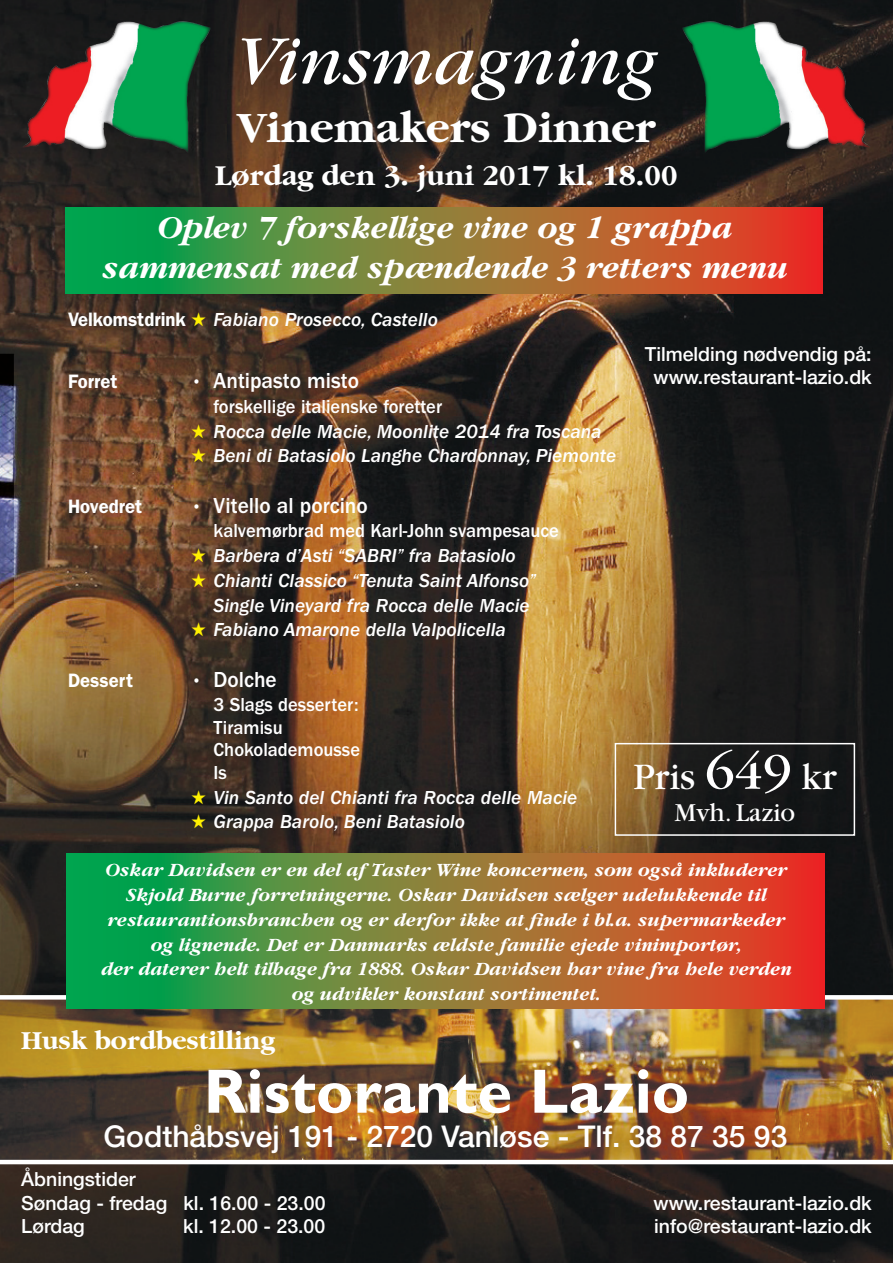
<style>
.page{position:relative;width:893px;height:1263px;background:#fff}
.page>*{position:absolute;margin:0;border:0;box-sizing:border-box;transform-origin:0 0}
.t1{font:italic 72px "Garamond";color:#fff}
.t2{font:700 63px "Gill Sans";color:#fff}
.t3{font:700 45px "Garamond";color:#fff}
.t4{font:39px "Garamond";color:#fff}
.t5{font:italic 700 33.3px "Garamond";color:#fff}
.t6{font:500 30px "Helvetica Neue";color:#fff}
.t7{font:700 30px "Garamond";color:#fff}
.t8{font:700 27px "Garamond";color:#fff}
.t9{font:27px "Garamond";color:#fff}
.overskrift_mellem{font:500 22.5px "Franklin Gothic";color:#fff;scale:.95 1}
.t10{font:italic 700 19.5px "Garamond";color:#fff}
.nr__1{font:italic 500 19.5px "Franklin Gothic";color:#fff}
.t11{font:500 19.5px "Helvetica Neue";color:#fff}
.overskrift_mellem-2{font:500 19.5px "Franklin Gothic";color:#fff;scale:.95 1}
.overskrift_mellem-3{font:italic 500 19.5px "Franklin Gothic";color:#fff}
.nr__1-2{font:500 19.5px "Franklin Gothic";color:#fff;scale:.95 1}
.overskrift_mellem-4{font:600 19.5px "Franklin Gothic";color:#fff;scale:.95 1}
.s1{font-weight:600;font-style:normal}
.s2{color:#fff101}
.s3{font-size:19.5px}
.s4{font-size:54px}
</style>
<div class="page">
<img style="left:0;top:0;width:893px;height:1263px">
<img style="left:0;top:999px;width:893px;height:161px">
<svg style="left:0;top:995px;width:893px;height:4px"></svg>
<hr style="left:0;top:1160px;width:893px;height:4px;background:#fff">
<svg style="left:65px;top:208px;width:758px;height:86px"></svg>
<svg style="left:67px;top:853px;width:757px;height:156px"></svg>
<img style="left:21px;top:20px;width:190px;height:133px">
<img style="left:682px;top:20px;width:190px;height:133px">
<div style="left:615px;top:743px;width:240px;height:93px;border:2px solid #fff"></div>
<p class="t1" style="left:235px;top:24px;width:424px">Vinsmagning</p>
<p class="t3" style="left:237px;top:104px;width:420px">Vinemakers Dinner</p>
<p class="t7" style="left:215px;top:160px;width:464px">Lørdag den 3. juni 2017 kl. 18.00</p>
<p class="t5" style="left:156px;top:210px;width:577px">Oplev 7 forskellige vine og 1 grappa</p>
<p class="t5" style="left:101px;top:249px;width:688px">sammensat med spændende 3 retters menu</p>
<p class="overskrift_mellem-3" style="left:68px;top:308px;width:371px"><span class="s1">Velkomstdrink</span> <span class="s2">★</span> Fabiano Prosecco, Castello</p>
<p class="overskrift_mellem-4" style="left:68px;top:370px;width:54px">Forret</p>
<p class="overskrift_mellem" style="left:191px;top:368px;width:178px"><span class="s3">•</span> Antipasto misto</p>
<p class="overskrift_mellem-2" style="left:214px;top:395px;width:242px">forskellige italienske foretter</p>
<p class="nr__1" style="left:191px;top:420px;width:412px"><span class="s2">★</span> Rocca delle Macie, Moonlite 2014 fra Toscana</p>
<p class="nr__1" style="left:191px;top:445px;width:427px"><span class="s2">★</span> Beni di Batasiolo Langhe Chardonnay, Piemonte</p>
<p class="overskrift_mellem-4" style="left:68px;top:494px;width:80px">Hovedret</p>
<p class="overskrift_mellem" style="left:191px;top:493px;width:188px"><span class="s3">•</span> Vitello al porcino</p>
<p class="overskrift_mellem-2" style="left:214px;top:520px;width:365px">kalvemørbrad med Karl-John svampesauce</p>
<p class="nr__1" style="left:191px;top:545px;width:326px"><span class="s2">★</span> Barbera d’Asti “SABRI” fra Batasiolo</p>
<p class="nr__1" style="left:191px;top:569px;width:347px"><span class="s2">★</span> Chianti Classico “Tenuta Saint Alfonso”</p>
<p class="nr__1" style="left:214px;top:594px;width:318px">Single Vineyard fra Rocca delle Macie</p>
<p class="nr__1" style="left:191px;top:619px;width:316px"><span class="s2">★</span> Fabiano Amarone della Valpolicella</p>
<p class="overskrift_mellem-4" style="left:68px;top:668px;width:70px">Dessert</p>
<p class="overskrift_mellem" style="left:191px;top:667px;width:92px"><span class="s3">•</span> Dolche</p>
<p class="overskrift_mellem-2" style="left:214px;top:694px;width:154px">3 Slags desserter:</p>
<p class="nr__1-2" style="left:214px;top:716px;width:74px">Tiramisu</p>
<p class="nr__1-2" style="left:214px;top:739px;width:156px">Chokolademousse</p>
<p class="nr__1-2" style="left:214px;top:761px;width:16px">Is</p>
<p class="nr__1" style="left:191px;top:786px;width:388px"><span class="s2">★</span> Vin Santo del Chianti fra Rocca delle Macie</p>
<p class="nr__1" style="left:191px;top:811px;width:275px"><span class="s2">★</span> Grappa Barolo, Beni Batasiolo</p>
<p class="t11" style="left:645px;top:342px;width:228px">Tilmelding nødvendig på:</p>
<p class="t11" style="left:653px;top:366px;width:220px">www.restaurant-lazio.dk</p>
<p class="t4" style="left:633px;top:756px;width:204px">Pris <span class="s4">649</span> kr</p>
<p class="t9" style="left:675px;top:798px;width:122px">Mvh. Lazio</p>
<p class="t10" style="left:105px;top:860px;width:683px">Oskar Davidsen er en del af Taster Wine koncernen, som også inkluderer</p>
<p class="t10" style="left:126px;top:884px;width:642px">Skjold Burne forretningerne. Oskar Davidsen sælger udelukkende til</p>
<p class="t10" style="left:107px;top:909px;width:679px">restaurantionsbranchen og er derfor ikke at finde i bl.a. supermarkeder</p>
<p class="t10" style="left:150px;top:934px;width:593px">og lignende. Det er Danmarks ældste familie ejede vinimportør,</p>
<p class="t10" style="left:100px;top:959px;width:692px">der daterer helt tilbage fra 1888. Oskar Davidsen har vine fra hele verden</p>
<p class="t10" style="left:291px;top:983px;width:311px">og udvikler konstant sortimentet.</p>
<p class="t8" style="left:21px;top:1026px;width:255px">Husk bordbestilling</p>
<p class="t2" style="left:204px;top:1054px;width:487px">Ristorante Lazio</p>
<p class="t6" style="left:104px;top:1119px;width:685px">Godthåbsvej 191 - 2720 Vanløse - Tlf. 38 87 35 93</p>
<p class="t11" style="left:21px;top:1168px;width:116px">Åbningstider</p>
<p class="t11" style="left:21px;top:1191px;width:306px">Søndag - fredag kl. 16.00 - 23.00</p>
<p class="t11" style="left:21px;top:1214px;width:65px">Lørdag</p>
<p class="t11" style="left:183px;top:1214px;width:144px">kl. 12.00 - 23.00</p>
<p class="t11" style="left:653px;top:1191px;width:220px">www.restaurant-lazio.dk</p>
<p class="t11" style="left:654px;top:1214px;width:219px">info@restaurant-lazio.dk</p>
</div>
